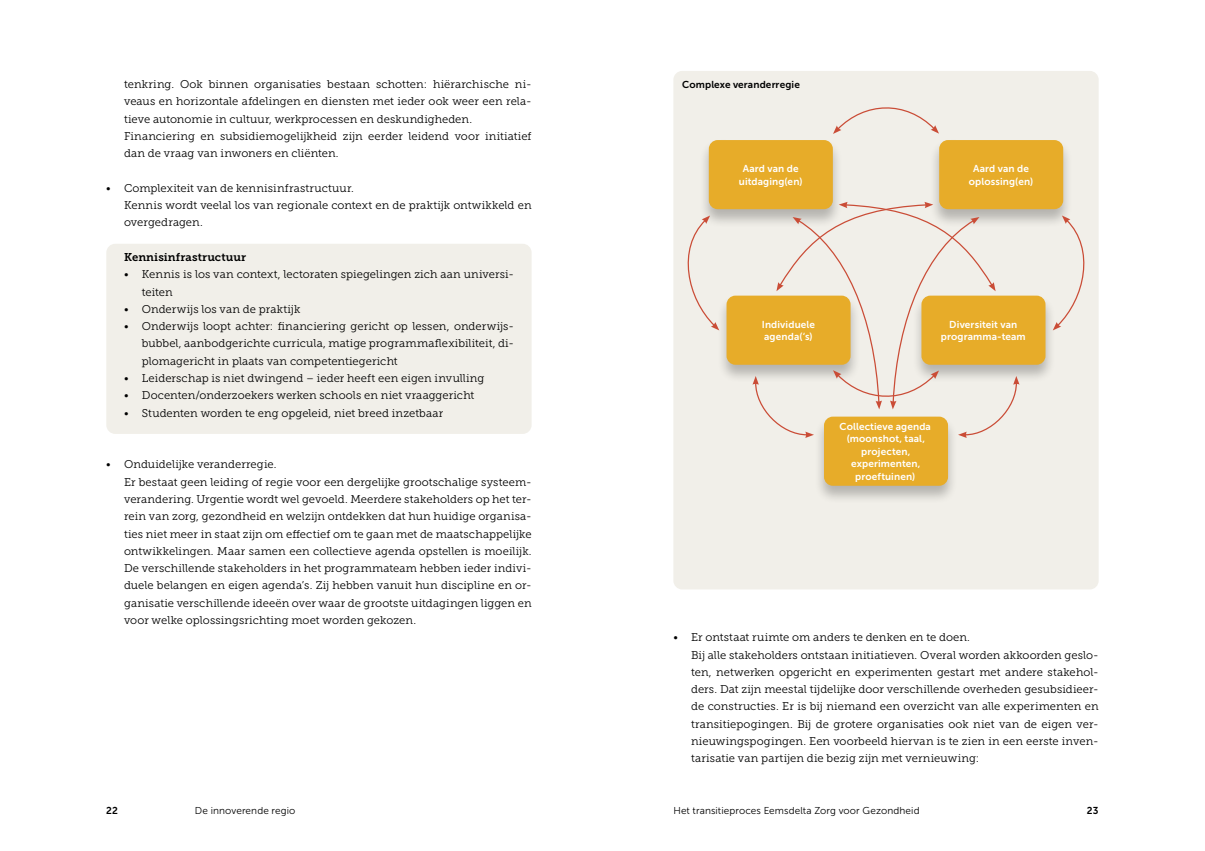
<style>
.page{position:relative;width:1205px;height:851px;background:#fff}
.page>*{position:absolute;margin:0;border:0;box-sizing:border-box;transform-origin:0 0}
.t1{font:11.25px/17.2px "Museo Slab 300";letter-spacing:.005em;color:#000}
.t2{font:11.25px "Museo Slab 700";letter-spacing:.01em;color:#000}
.t3{font:10px/12.5px "Museo Sans 700";letter-spacing:.01em;color:#fff;text-align:center}
.t4{font:10px "Museo Sans 300";letter-spacing:.01em;color:#000}
.t5{font:10px "Museo Sans 700";letter-spacing:.01em;color:#000}
</style>
<div class="page">
<div style="left:673px;top:71px;width:425px;height:518px;background:#f1efe9;border-radius:9px"></div>
<div style="left:699px;top:139px;width:143px;height:89px;background:#000;opacity:.25"></div>
<div style="left:709px;top:140px;width:124px;height:69px;background:#e7ac29;border-radius:9px"></div>
<div style="left:929px;top:139px;width:144px;height:89px;background:#000;opacity:.25"></div>
<div style="left:939px;top:140px;width:124px;height:69px;background:#e7ac29;border-radius:9px"></div>
<div style="left:911px;top:294px;width:144px;height:89px;background:#000;opacity:.25"></div>
<div style="left:921px;top:295px;width:124px;height:70px;background:#e7ac29;border-radius:9px"></div>
<div style="left:814px;top:415px;width:144px;height:89px;background:#000;opacity:.25"></div>
<div style="left:824px;top:416px;width:124px;height:69px;background:#e7ac29;border-radius:9px"></div>
<div style="left:716px;top:294px;width:144px;height:89px;background:#000;opacity:.25"></div>
<div style="left:726px;top:295px;width:124px;height:70px;background:#e7ac29;border-radius:9px"></div>
<svg style="left:752px;top:202px;width:267px;height:236px"></svg>
<svg style="left:833px;top:107px;width:106px;height:27px"></svg>
<svg style="left:687px;top:215px;width:32px;height:115px"></svg>
<svg style="left:1053px;top:215px;width:32px;height:115px"></svg>
<div style="left:106px;top:244px;width:425px;height:190px;background:#f1efe9;border-radius:9px"></div>
<p class="t1" style="left:124px;top:76px;width:409px">tenkring. Ook binnen organisaties bestaan schotten: hiërarchische ni&shy;veaus en horizontale afdelingen en diensten met ieder ook weer een rela&shy;tieve autonomie in cultuur, werkprocessen en deskundigheden.<br>Financiering en subsidiemogelijkheid zijn eerder leidend voor initiatief dan de vraag van inwoners en cliënten.</p>
<p class="t1" style="left:124px;top:179px;width:409px;text-indent:-18px">• Complexiteit van de kennisinfrastructuur.<br>Kennis wordt veelal los van regionale context en de praktijk ontwikkeld en overgedragen.</p>
<p class="t2" style="left:124px;top:251px;width:124px">Kennisinfrastructuur</p>
<p class="t1" style="left:142px;top:266px;width:374px;text-indent:-18px">• Kennis is los van context, lectoraten spiegelingen zich aan universi&shy;teiten</p>
<p class="t1" style="left:124px;top:300px;width:178px">• Onderwijs los van de praktijk</p>
<p class="t1" style="left:142px;top:318px;width:374px;text-align:justify;text-indent:-18px">• Onderwijs loopt achter: financiering gericht op lessen, onderwijs&shy;bubbel, aanbodgerichte curricula, matige programmaflexibiliteit, di&shy;plomagericht in plaats van competentiegericht</p>
<p class="t1" style="left:124px;top:369px;width:362px">• Leiderschap is niet dwingend – ieder heeft een eigen invulling</p>
<p class="t1" style="left:124px;top:387px;width:352px">• Docenten/onderzoekers werken schools en niet vraaggericht</p>
<p class="t1" style="left:124px;top:404px;width:321px">• Studenten worden te eng opgeleid, niet breed inzetbaar</p>
<p class="t1" style="left:124px;top:456px;width:409px;text-indent:-18px">• Onduidelijke veranderregie.<br>Er bestaat geen leiding of regie voor een dergelijke grootschalige systeem&shy;verandering. Urgentie wordt wel gevoeld. Meerdere stakeholders op het ter&shy;rein van zorg, gezondheid en welzijn ontdekken dat hun huidige organisa&shy;ties niet meer in staat zijn om effectief om te gaan met de maatschappelijke ontwikkelingen. Maar samen een collectieve agenda opstellen is moeilijk.<br>De verschillende stakeholders in het programmateam hebben ieder indivi&shy;duele belangen en eigen agenda’s. Zij hebben vanuit hun discipline en or&shy;ganisatie verschillende ideeën over waar de grootste uitdagingen liggen en voor welke oplossingsrichting moet worden gekozen.</p>
<p class="t5" style="left:682px;top:79px;width:119px">Complexe veranderregie</p>
<p class="t3" style="left:739px;top:162px;width:65px">Aard van de uitdaging(en)</p>
<p class="t3" style="left:969px;top:162px;width:66px">Aard van de oplossing(en)</p>
<p class="t3" style="left:762px;top:318px;width:55px;text-align:left">Individuele agenda(‘s)</p>
<p class="t3" style="left:941px;top:318px;width:86px">Diversiteit van programma-team</p>
<p class="t3" style="left:839px;top:420px;width:93px">Collectieve agenda (moonshot, taal, projecten, experimenten, proeftuinen)</p>
<p class="t1" style="left:691px;top:628px;width:409px;text-indent:-18px">• Er ontstaat ruimte om anders te denken en te doen.<br>Bij alle stakeholders ontstaan initiatieven. Overal worden akkoorden geslo&shy;ten, netwerken opgericht en experimenten gestart met andere stakehol&shy;ders. Dat zijn meestal tijdelijke door verschillende overheden gesubsidieer&shy;de constructies. Er is bij niemand een overzicht van alle experimenten en transitiepogingen. Bij de grotere organisaties ook niet van de eigen ver&shy;nieuwingspogingen. Een voorbeeld hiervan is te zien in een eerste inven&shy;tarisatie van partijen die bezig zijn met vernieuwing:</p>
<p class="t5" style="left:106px;top:805px;width:13px">22</p>
<p class="t4" style="left:195px;top:805px;width:102px">De innoverende regio</p>
<p class="t4" style="left:673px;top:805px;width:248px">Het transitieproces Eemsdelta Zorg voor Gezondheid</p>
<p class="t5" style="left:1087px;top:805px;width:13px">23</p>
</div>
